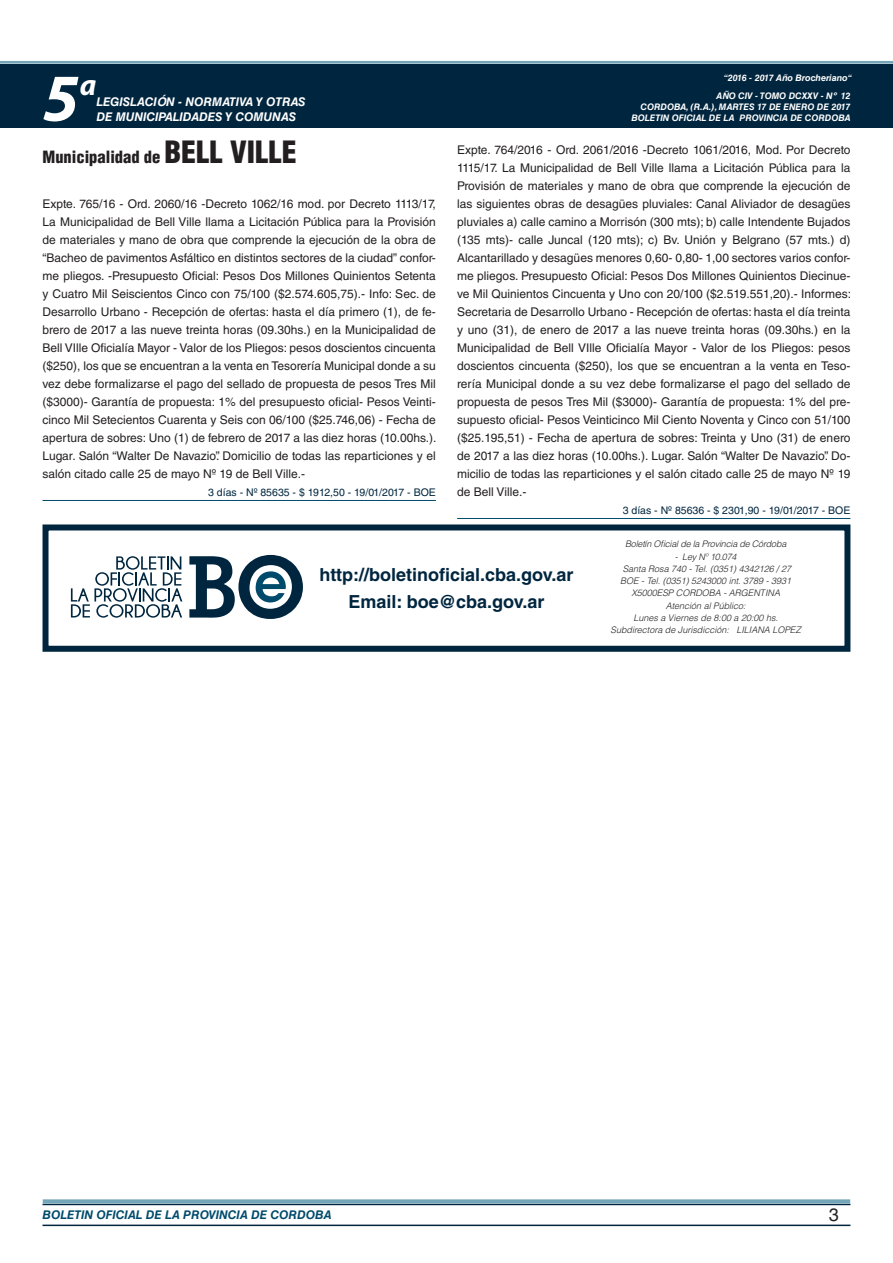
<style>
.page{position:relative;width:893px;height:1263px;background:#fff}
.page>*{position:absolute;margin:0;border:0;box-sizing:border-box;transform-origin:0 0}
.t1{font:italic 700 67.5px "Myriad Pro";color:#fff}
.t2{font:italic 700 30px "Myriad Pro";color:#fff}
.RESUELVE{font:700 18px "Helvetica LT Std";color:#00263f}
.t3{font:18px "Helvetica LT Std";color:#231f20}
.TITULO{font:900 condensed 16.5px "Helvetica LT Std";color:#231f20}
.TEXTO_BASE{font:12px/18px "Helvetica LT Std";color:#231f20;text-align:justify}
.t4{font:italic 700 12px "Helvetica LT Std";color:#fff}
.t5{font:italic 700 12px "Helvetica LT Std";color:#004b6c}
.FECHA_DE_PUBLICACIÓN{font:10.5px "Helvetica LT Std";color:#00263f}
.TEXTO_REMATE_HOJA_FI{font:italic 300 9px "Helvetica LT Std";color:#231f20}
.t6{font:italic 700 9px/10.8px "Helvetica LT Std";color:#fff;text-align:right}
.TEXTO_REMATE_HOJA_FI-2{font:italic 300 9px "Helvetica LT Std";letter-spacing:-.02em;color:#231f20}
.s1{font-size:30px}
</style>
<div class="page">
<div style="left:0;top:61px;width:893px;height:6px;background:#fff;opacity:.75"></div>
<div style="left:0;top:64px;width:893px;height:64px;background:#00263f"></div>
<hr style="left:43px;top:1224px;width:807px;height:2px;background:#00263f">
<div style="left:42px;top:1198px;width:809px;height:8px;background:#fff;opacity:.75"></div>
<hr style="left:43px;top:500px;width:393px;height:1px;background:#004b6c">
<hr style="left:457px;top:518px;width:393px;height:1px;background:#004b6c">
<div style="left:43px;top:524px;width:807px;height:128px;border:6px solid #00263f"></div>
<svg style="left:189px;top:555px;width:114px;height:64px"></svg>
<svg style="left:71px;top:556px;width:111px;height:62px"></svg>
<h1 class="t1" style="left:43px;top:54px;width:38px">5</h1>
<h2 class="t2" style="left:80px;top:66px;width:18px">a</h2>
<p class="t4" style="left:96px;top:95px;width:211px">LEGISLACIÓN - NORMATIVA Y OTRAS</p>
<p class="t4" style="left:96px;top:109px;width:201px">DE MUNICIPALIDADES Y COMUNAS</p>
<p class="TITULO" style="left:43px;top:146px;width:256px">Municipalidad de <span class="s1">BELL VILLE</span></p>
<p class="TEXTO_BASE" style="left:43px;top:195px;width:396px">Expte. 765/16 - Ord. 2060/16 -Decreto 1062/16 mod. por Decreto 1113/17, La Municipalidad de Bell Ville llama a Licitación Pública para la Provisión de materiales y mano de obra que comprende la ejecución de la obra de “Bacheo de pavimentos Asfáltico en distintos sectores de la ciudad” confor&shy;me pliegos. -Presupuesto Oficial: Pesos Dos Millones Quinientos Setenta y Cuatro Mil Seiscientos Cinco con 75/100 ($2.574.605,75).- Info: Sec. de Desarrollo Urbano - Recepción de ofertas: hasta el día primero (1), de fe&shy;brero de 2017 a las nueve treinta horas (09.30hs.) en la Municipalidad de Bell VIlle Oficialía Mayor - Valor de los Pliegos: pesos doscientos cincuenta ($250), los que se encuentran a la venta en Tesorería Municipal donde a su vez debe formalizarse el pago del sellado de propuesta de pesos Tres Mil ($3000)- Garantía de propuesta: 1% del presupuesto oficial- Pesos Veinti&shy;cinco Mil Setecientos Cuarenta y Seis con 06/100 ($25.746,06) - Fecha de apertura de sobres: Uno (1) de febrero de 2017 a las diez horas (10.00hs.).<br>Lugar. Salón “Walter De Navazio”. Domicilio de todas las reparticiones y el salón citado calle 25 de mayo Nº 19 de Bell Ville.-</p>
<p class="FECHA_DE_PUBLICACIÓN" style="left:208px;top:486px;width:229px">3 días - Nº 85635 - $ 1912,50 - 19/01/2017 - BOE</p>
<p class="t6" style="left:724px;top:72px;width:130px">“2016 - 2017 Año Brocheriano“</p>
<p class="t6" style="left:631px;top:91px;width:221px">AÑO CIV - TOMO DCXXV - Nº 12<br>CORDOBA, (R.A.), MARTES 17 DE ENERO DE 2017<br>BOLETIN OFICIAL DE LA PROVINCIA DE CORDOBA</p>
<p class="TEXTO_BASE" style="left:457px;top:141px;width:395px">Expte. 764/2016 - Ord. 2061/2016 -Decreto 1061/2016, Mod. Por Decreto 1115/17. La Municipalidad de Bell Ville llama a Licitación Pública para la Provisión de materiales y mano de obra que comprende la ejecución de las siguientes obras de desagües pluviales: Canal Aliviador de desagües pluviales a) calle camino a Morrisón (300 mts); b) calle Intendente Bujados (135 mts)- calle Juncal (120 mts); c) Bv. Unión y Belgrano (57 mts.) d)<br>Alcantarillado y desagües menores 0,60- 0,80- 1,00 sectores varios confor&shy;me pliegos. Presupuesto Oficial: Pesos Dos Millones Quinientos Diecinue&shy;ve Mil Quinientos Cincuenta y Uno con 20/100 ($2.519.551,20).- Informes:<br>Secretaria de Desarrollo Urbano - Recepción de ofertas: hasta el día treinta y uno (31), de enero de 2017 a las nueve treinta horas (09.30hs.) en la Municipalidad de Bell VIlle Oficialía Mayor - Valor de los Pliegos: pesos doscientos cincuenta ($250), los que se encuentran a la venta en Teso&shy;rería Municipal donde a su vez debe formalizarse el pago del sellado de propuesta de pesos Tres Mil ($3000)- Garantía de propuesta: 1% del pre&shy;supuesto oficial- Pesos Veinticinco Mil Ciento Noventa y Cinco con 51/100 ($25.195,51) - Fecha de apertura de sobres: Treinta y Uno (31) de enero de 2017 a las diez horas (10.00hs.). Lugar. Salón “Walter De Navazio”. Do&shy;micilio de todas las reparticiones y el salón citado calle 25 de mayo Nº 19 de Bell Ville.-</p>
<p class="FECHA_DE_PUBLICACIÓN" style="left:623px;top:504px;width:229px">3 días - Nº 85636 - $ 2301,90 - 19/01/2017 - BOE</p>
<p class="RESUELVE" style="left:320px;top:564px;width:255px">http://boletinoficial.cba.gov.ar</p>
<p class="RESUELVE" style="left:348px;top:591px;width:198px">Email: boe@cba.gov.ar</p>
<p class="TEXTO_REMATE_HOJA_FI-2" style="left:625px;top:538px;width:163px">Boletín Oficial de la Provincia de Córdoba</p>
<p class="TEXTO_REMATE_HOJA_FI-2" style="left:675px;top:551px;width:63px">- Ley Nº 10.074</p>
<p class="TEXTO_REMATE_HOJA_FI" style="left:623px;top:563px;width:170px">Santa Rosa 740 - Tel. (0351) 4342126 / 27</p>
<p class="TEXTO_REMATE_HOJA_FI" style="left:620px;top:575px;width:173px">BOE - Tel. (0351) 5243000 int. 3789 - 3931</p>
<p class="TEXTO_REMATE_HOJA_FI" style="left:631px;top:588px;width:150px">X5000ESP CORDOBA - ARGENTINA</p>
<p class="TEXTO_REMATE_HOJA_FI" style="left:666px;top:600px;width:82px">Atención al Público:</p>
<p class="TEXTO_REMATE_HOJA_FI" style="left:633px;top:612px;width:146px">Lunes a Viernes de 8:00 a 20:00 hs.</p>
<p class="TEXTO_REMATE_HOJA_FI" style="left:610px;top:625px;width:192px">Subdirectora de Jurisdicción: LILIANA LOPEZ</p>
<p class="t5" style="left:43px;top:1208px;width:290px">BOLETIN OFICIAL DE LA PROVINCIA DE CORDOBA</p>
<h3 class="t3" style="left:829px;top:1204px;width:12px">3</h3>
</div>
